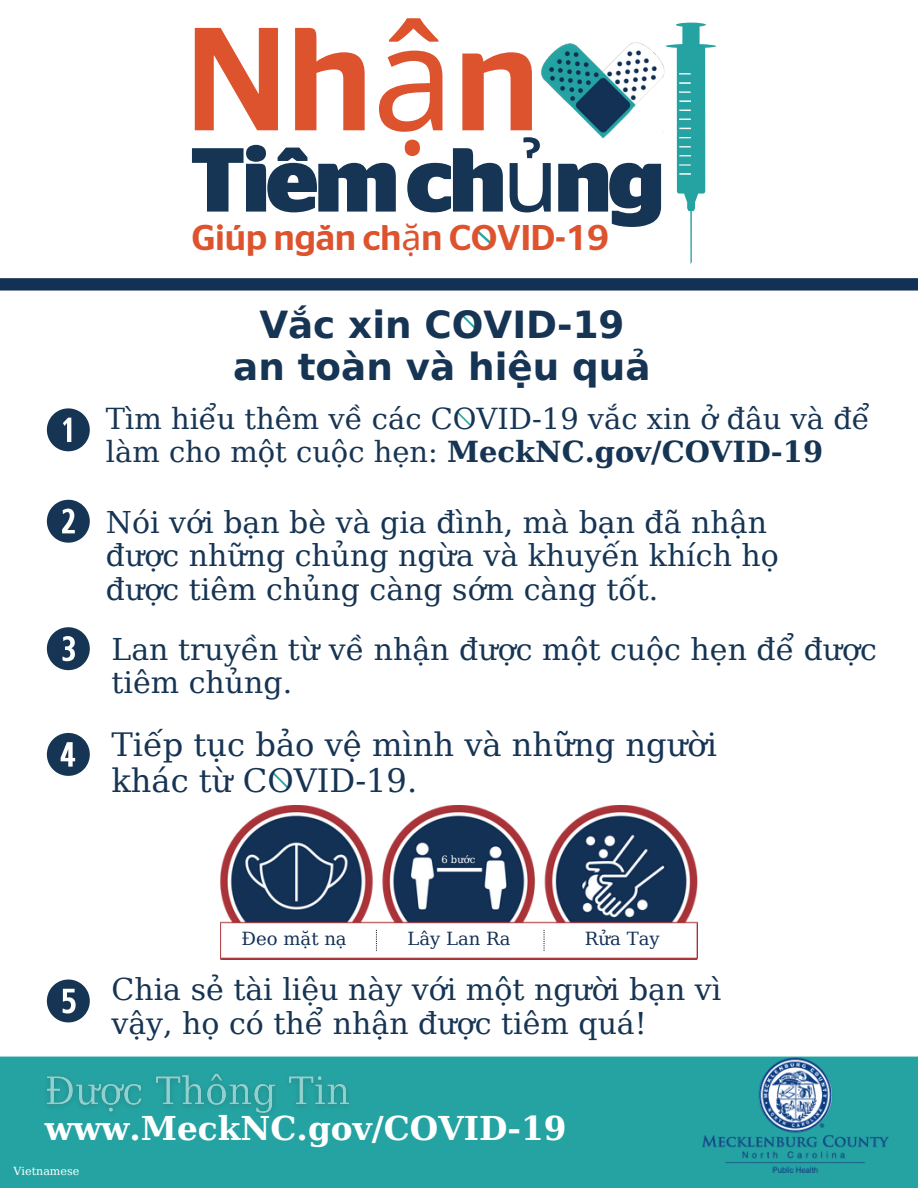
<style>
.page{position:relative;width:918px;height:1188px;background:#fff}
.page>*{position:absolute;margin:0;border:0;box-sizing:border-box;transform-origin:0 0}
.t1{font:500 146.25px "Stag Sans";color:#dd532e}
.t2{font:700 90.6px "Stag Sans";letter-spacing:-.04em;color:#163453}
.t3{font:700 57.3px "Combi Numerals Pro";color:#163453}
.t4{font:700 37.2px "DejaVu Sans";color:#163453}
.t5{font:500 35.7px "Stag Sans";color:#dd532e}
.t6{font:700 32.7px "DejaVu Serif";color:#fff}
.t7{font:32.1px "DejaVu Serif";color:#163453}
.t8{font:30px/33.8px "DejaVu Serif";color:#163453}
.t9{font:28.95px "DejaVu Serif";color:#163453}
.t10{font:700 28.95px "DejaVu Serif";color:#163453}
.t11{font:18px "DejaVu Serif";color:#133055}
.t12{font:11.1px "DejaVu Serif";color:#fff}
.t13{font:9.9px "DejaVu Serif";color:#fff}
.s1{font-family:"Noto Sans";font-weight:400}
.s2{font-weight:400}
</style>
<div class="page">
<div style="left:0;top:1057px;width:918px;height:131px;background:#25a3a2"></div>
<img style="left:702px;top:1057px;width:187px;height:115px">
<img style="left:220px;top:805px;width:477px;height:154px">
<div style="left:226px;top:925px;width:465px;height:29px;background:#fff"></div>
<svg style="left:376px;top:930px;width:1px;height:21px"></svg>
<svg style="left:543px;top:930px;width:2px;height:21px"></svg>
<div style="left:435px;top:845px;width:48px;height:21px;background:#133055"></div>
<img style="left:35px;top:1061px;width:325px;height:64px">
<svg style="left:673px;top:22px;width:43px;height:242px"></svg>
<img style="left:540px;top:42px;width:133px;height:97px">
<div style="left:0;top:278px;width:918px;height:13px;background:#133055"></div>
<p class="t1" style="left:186px;top:13px;width:355px">Nh<span class="s1">ậ</span>n</p>
<p class="t2" style="left:189px;top:139px;width:477px">Tiêmch<span class="s1">ủ</span>ng</p>
<p class="t5" style="left:192px;top:221px;width:419px">Giúp ngăn ch<span class="s1">ặ</span>n COVID-19</p>
<p class="t3" style="left:45px;top:406px;width:48px">Q</p>
<p class="t3" style="left:45px;top:498px;width:48px">W</p>
<p class="t3" style="left:45px;top:625px;width:48px">E</p>
<p class="t3" style="left:45px;top:731px;width:48px">R</p>
<p class="t4" style="left:259px;top:304px;width:367px">Vắc xin COVID-19</p>
<p class="t4" style="left:233px;top:346px;width:419px">an toàn và hiệu quả</p>
<p class="t9" style="left:106px;top:403px;width:765px">Tìm hiểu thêm về các COVID-19 vắc xin ở đâu và để</p>
<p class="t10" style="left:106px;top:435px;width:719px"><span class="s2">làm cho một cuộc hẹn:</span> MeckNC.gov/COVID-19</p>
<p class="t8" style="left:106px;top:505px;width:675px">Nói với bạn bè và gia đình, mà bạn đã nhận được những chủng ngừa và khuyến khích họ được tiêm chủng càng sớm càng tốt.</p>
<p class="t8" style="left:111px;top:632px;width:767px">Lan truyền từ về nhận được một cuộc hẹn để được tiêm chủng.</p>
<p class="t7" style="left:111px;top:726px;width:607px">Tiếp tục bảo vệ mình và những người</p>
<p class="t7" style="left:111px;top:763px;width:307px">khác từ COVID-19.</p>
<p class="t13" style="left:442px;top:854px;width:35px">6 bước</p>
<p class="t3" style="left:45px;top:977px;width:48px">T</p>
<p class="t11" style="left:242px;top:929px;width:107px">Đeo mặt nạ</p>
<p class="t11" style="left:407px;top:929px;width:105px">Lây Lan Ra</p>
<p class="t11" style="left:585px;top:929px;width:76px">Rửa Tay</p>
<p class="t8" style="left:111px;top:973px;width:612px">Chia sẻ tài liệu này với một người bạn vì vậy, họ có thể nhận được tiêm quá!</p>
<p class="t6" style="left:45px;top:1110px;width:523px">www.MeckNC.gov/COVID-19</p>
<p class="t12" style="left:14px;top:1165px;width:67px">Vietnamese</p>
</div>
